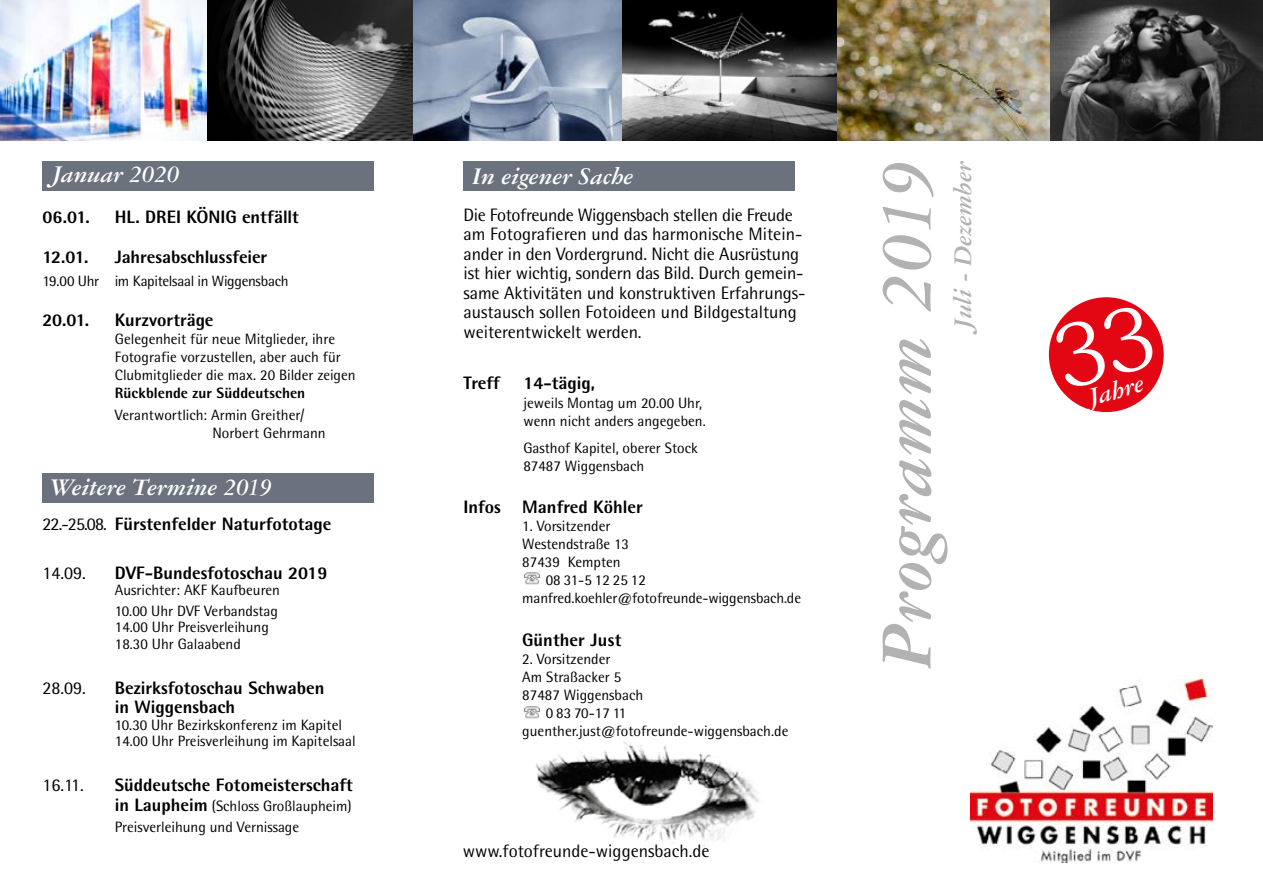
<style>
.page{position:relative;width:1263px;height:893px;background:#fff}
.page>*{position:absolute;margin:0;border:0;box-sizing:border-box;transform-origin:0 0}
.t1{font:italic 700 78px "Garamond 3 LT Std";letter-spacing:-.005em;color:#b3b2b2}
.t2{font:italic 700 27px "Garamond 3 LT Std";letter-spacing:-.02em;color:#b3b2b2}
.t3{font:italic 700 27px "Garamond 3 LT Std";color:#fff}
.t4{font:italic 700 25.5px "Garamond 3 LT Std";letter-spacing:-.02em;color:#fff}
.t5{font:18px/19.5px "Rotis Semi Sans";letter-spacing:-.005em;color:#000}
.t6{font:800 18px/19.8px "Rotis Semi Sans Std";color:#000}
.t7{font:15px/18px "Rotis Semi Sans";color:#000}
.t8{font:15px "Rotis Semi Sans";letter-spacing:-.02em;color:#000}
.t9{font:800 15px "Rotis Semi Sans Std";letter-spacing:.005em;color:#000}
.s1{font-family:"Rotis Semi Sans";font-weight:400}
.s2{font-family:"Rotis Semi Sans Std";font-weight:800;font-size:18px}
</style>
<div class="page">
<img style="left:970px;top:679px;width:242px;height:183px">
<img style="left:536px;top:741px;width:223px;height:107px">
<div style="left:43px;top:162px;width:331px;height:29px;background:#6b717d"></div>
<div style="left:43px;top:473px;width:331px;height:30px;background:#6b717d"></div>
<div style="left:463px;top:162px;width:332px;height:29px;background:#6b717d"></div>
<img style="left:1049px;top:0;width:214px;height:140px">
<img style="left:524px;top:706px;width:15px;height:14px">
<img style="left:524px;top:572px;width:15px;height:14px">
<img style="left:0;top:0;width:207px;height:140px">
<img style="left:622px;top:0;width:427px;height:140px">
<img style="left:207px;top:0;width:415px;height:140px">
<div style="left:1049px;top:297px;width:115px;height:115px;background:#e30613;border-radius:50%"></div>
<svg style="left:1052px;top:302px;width:104px;height:88px"></svg>
<h3 class="t4" style="left:51px;top:161px;width:130px">Januar 2020</h3>
<p class="t6" style="left:43px;top:207px;width:49px">06.01.</p>
<p class="t6" style="left:115px;top:207px;width:185px">HL. DREI KÖNIG entfällt</p>
<p class="t6" style="left:43px;top:247px;width:47px">12.01.</p>
<p class="t6" style="left:115px;top:247px;width:154px">Jahresabschlussfeier</p>
<p class="t8" style="left:43px;top:272px;width:248px">19.00 Uhr im Kapitelsaal in Wiggensbach</p>
<p class="t6" style="left:43px;top:309px;width:48px">20.01.</p>
<p class="t6" style="left:115px;top:309px;width:100px">Kurzvorträge</p>
<p class="t7" style="left:115px;top:329px;width:242px">Gelegenheit für neue Mitglieder, ihre<br>Fotografie vorzustellen, aber auch für<br>Clubmitglieder die max. 20 Bilder zeigen</p>
<p class="t9" style="left:115px;top:383px;width:192px">Rückblende zur Süddeutschen</p>
<p class="t7" style="left:212px;top:406px;width:115px;text-indent:-98px">Verantwortlich: Armin Greither/<br>Norbert Gehrmann</p>
<h3 class="t4" style="left:51px;top:474px;width:223px">Weitere Termine 2019</h3>
<p class="t6" style="left:43px;top:514px;width:290px"><span class="s1">22.-25.08.</span> Fürstenfelder Naturfototage</p>
<p class="t5" style="left:43px;top:563px;width:45px">14.09.</p>
<p class="t6" style="left:115px;top:562px;width:214px">DVF-Bundesfotoschau 2019</p>
<p class="t7" style="left:115px;top:580px;width:167px;line-height:20.7px">Ausrichter: AKF Kaufbeuren<br>10.00 Uhr DVF Verbandstag</p>
<p class="t7" style="left:115px;top:619px;width:156px;line-height:16.5px">14.00 Uhr Preisverleihung<br>18.30 Uhr Galaabend</p>
<p class="t5" style="left:43px;top:678px;width:45px">28.09.</p>
<p class="t6" style="left:115px;top:677px;width:211px">Bezirksfotoschau Schwaben in Wiggensbach</p>
<p class="t7" style="left:115px;top:716px;width:242px;line-height:16.5px">10.30 Uhr Bezirkskonferenz im Kapitel<br>14.00 Uhr Preisverleihung im Kapitelsaal</p>
<p class="t5" style="left:43px;top:775px;width:43px">16.11.</p>
<p class="t6" style="left:115px;top:775px;width:239px">Süddeutsche Fotomeisterschaft</p>
<p class="t7" style="left:115px;top:795px;width:238px;line-height:20.7px"><span class="s2">in Laupheim</span> (Schloss Großlaupheim)<br>Preisverleihung und Vernissage</p>
<h3 class="t4" style="left:472px;top:163px;width:163px">In eigener Sache</h3>
<p class="t5" style="left:463px;top:205px;width:343px">Die Fotofreunde Wiggensbach stellen die Freude am Fotografieren und das harmonische Mitein&shy;ander in den Vordergrund. Nicht die Ausrüstung ist hier wichtig, sondern das Bild. Durch gemein&shy;same Aktivitäten und konstruktiven Erfahrungs&shy;austausch sollen Fotoideen und Bildgestaltung weiterentwickelt werden.</p>
<p class="t6" style="left:463px;top:373px;width:38px">Treff</p>
<p class="t6" style="left:523px;top:373px;width:73px">14-tägig,</p>
<p class="t7" style="left:523px;top:393px;width:184px">jeweils Montag um 20.00 Uhr, wenn nicht anders angegeben.</p>
<p class="t7" style="left:523px;top:439px;width:176px">Gasthof Kapitel, oberer Stock<br>87487 Wiggensbach</p>
<p class="t6" style="left:463px;top:497px;width:181px">Infos Manfred Köhler</p>
<p class="t7" style="left:522px;top:517px;width:90px">1. Vorsitzender</p>
<p class="t7" style="left:522px;top:535px;width:108px">Westendstraße 13</p>
<p class="t7" style="left:522px;top:553px;width:100px">87439 Kempten</p>
<p class="t7" style="left:546px;top:571px;width:102px">08 31-5 12 25 12</p>
<p class="t7" style="left:522px;top:589px;width:280px">manfred.koehler@fotofreunde-wiggensbach.de</p>
<p class="t6" style="left:522px;top:630px;width:101px">Günther Just</p>
<p class="t7" style="left:522px;top:650px;width:90px">2. Vorsitzender</p>
<p class="t7" style="left:522px;top:668px;width:100px">Am Straßacker 5</p>
<p class="t7" style="left:522px;top:686px;width:122px">87487 Wiggensbach</p>
<p class="t7" style="left:546px;top:704px;width:82px">0 83 70-17 11</p>
<p class="t7" style="left:522px;top:722px;width:268px">guenther.just@fotofreunde-wiggensbach.de</p>
<p class="t5" style="left:463px;top:841px;width:248px">www.fotofreunde-wiggensbach.de</p>
<h2 class="t2" style="left:948px;top:330px;width:170px;rotate:-90deg">Juli - Dezember</h2>
<h1 class="t1" style="left:864px;top:669px;width:512px;rotate:-90deg">Programm 2019</h1>
<h2 class="t3" style="left:1084px;top:384px;width:59px;rotate:-16deg">Jahre</h2>
</div>
